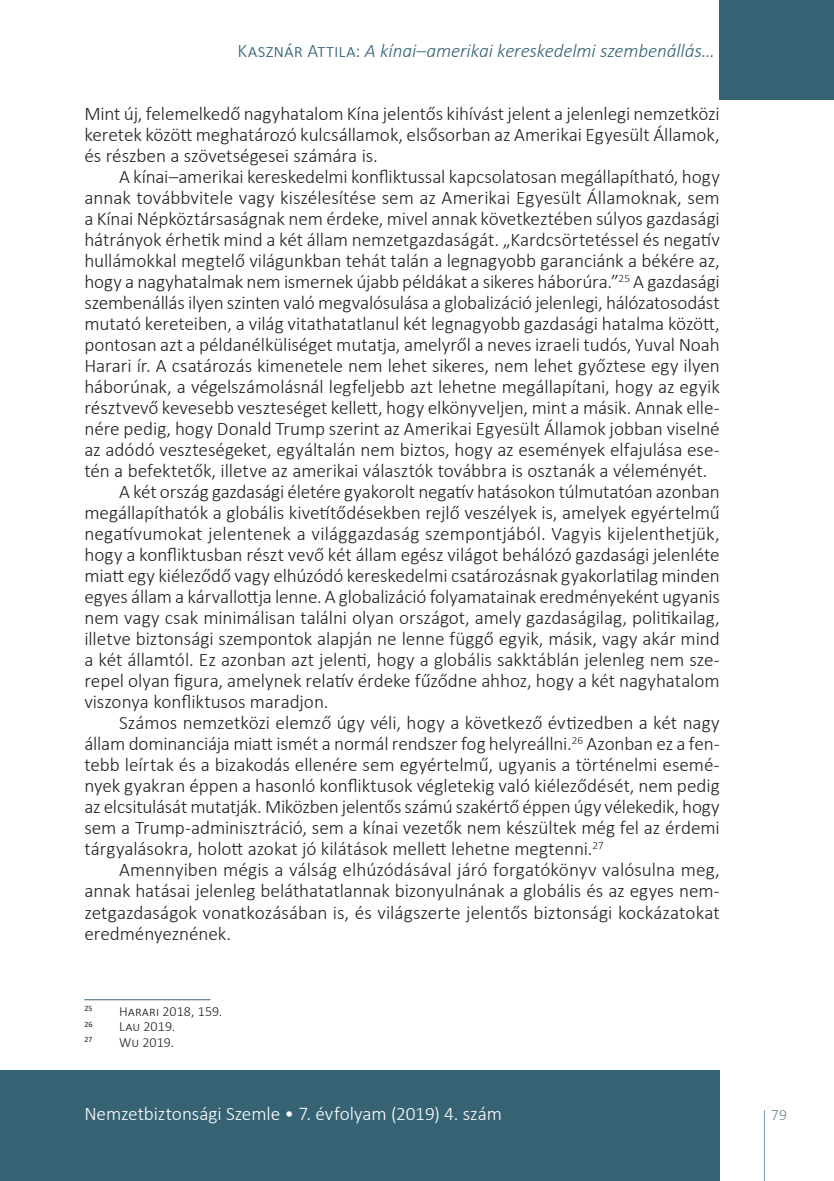
<style>
.page{position:relative;width:834px;height:1181px;background:#fff}
.page>*{position:absolute;margin:0;border:0;box-sizing:border-box;transform-origin:0 0}
.Body{font:300 19.25px/21px "Calibri";letter-spacing:-.005em;color:#231f20;text-align:justify}
.Body___1st{font:300 19.25px/21px "Calibri";letter-spacing:-.005em;color:#231f20;text-align:justify}
.Running_header_left{font:italic 300 19.25px "Calibri";letter-spacing:-.005em;color:#366374}
.Running_header_left-2{font:300 19.25px "Calibri";letter-spacing:-.005em;color:#fff}
.Running_header_right{font:300 15.75px "Calibri";color:#6c8694}
.Footnote_text{font:300 14px "Calibri";letter-spacing:.005em;color:#231f20}
.Footnote_text-2{font:8.22px "Calibri";color:#231f20}
.s1{font-style:normal}
</style>
<div class="page">
<svg style="left:763px;top:1109px;width:2px;height:72px"></svg>
<div style="left:0;top:1070px;width:719px;height:111px;background:#366374"></div>
<div style="left:719px;top:0;width:114px;height:99px;background:#366374"></div>
<hr style="left:84px;top:999px;width:126px;height:1px;background:#366374">
<p class="Running_header_left" style="left:237px;top:39px;width:478px"><span class="s1">Kasznár Attila:</span> A kínai–amerikai kereskedelmi szembenállás…</p>
<p class="Body___1st" style="left:84px;top:103px;width:636px">Mint új, felemelkedő nagyhatalom Kína jelentős kihívást jelent a jelenlegi nemzetközi keretek között meghatározó kulcsállamok, elsősorban az Amerikai Egyesült Államok, és részben a szövetségesei számára is.</p>
<p class="Body" style="left:84px;top:166px;width:636px;text-indent:35px">A kínai–amerikai kereskedelmi konfliktussal kapcsolatosan megállapítható, hogy annak továbbvitele vagy kiszélesítése sem az Amerikai Egyesült Államoknak, sem a Kínai Népköztársaságnak nem érdeke, mivel annak következtében súlyos gazdasági hátrányok érhetik mind a két állam nemzetgazdaságát. „Kardcsörtetéssel és negatív hullámokkal megtelő világunkban tehát talán a legnagyobb garanciánk a békére az, hogy a nagyhatalmak nem ismernek újabb példákat a sikeres háborúra.”<sup>25</sup> A gazdasági szembenállás ilyen szinten való megvalósulása a globalizáció jelenlegi, hálózatosodást mutató kereteiben, a világ vitathatatlanul két legnagyobb gazdasági hatalma között, pontosan azt a példanélküliséget mutatja, amelyről a neves izraeli tudós, Yuval Noah Harari ír. A csatározás kimenetele nem lehet sikeres, nem lehet győztese egy ilyen háborúnak, a végelszámolásnál legfeljebb azt lehetne megállapítani, hogy az egyik résztvevő kevesebb veszteséget kellett, hogy elkönyveljen, mint a másik. Annak elle&shy;nére pedig, hogy Donald Trump szerint az Amerikai Egyesült Államok jobban viselné az adódó veszteségeket, egyáltalán nem biztos, hogy az események elfajulása ese&shy;tén a befektetők, illetve az amerikai választók továbbra is osztanák a véleményét.</p>
<p class="Body" style="left:84px;top:481px;width:637px;text-indent:35px">A két ország gazdasági életére gyakorolt negatív hatásokon túlmutatóan azonban megállapíthatók a globális kivetítődésekben rejlő veszélyek is, amelyek egyértelmű negatívumokat jelentenek a világgazdaság szempontjából. Vagyis kijelenthetjük, hogy a konfliktusban részt vevő két állam egész világot behálózó gazdasági jelenléte miatt egy kiéleződő vagy elhúzódó kereskedelmi csatározásnak gyakorlatilag minden egyes állam a kárvallottja lenne. A globalizáció folyamatainak eredményeként ugyanis nem vagy csak minimálisan találni olyan országot, amely gazdaságilag, politikailag, illetve biztonsági szempontok alapján ne lenne függő egyik, másik, vagy akár mind a két államtól. Ez azonban azt jelenti, hogy a globális sakktáblán jelenleg nem sze&shy;repel olyan figura, amelynek relatív érdeke fűződne ahhoz, hogy a két nagyhatalom viszonya konfliktusos maradjon.</p>
<p class="Body" style="left:84px;top:712px;width:636px;text-indent:35px">Számos nemzetközi elemző úgy véli, hogy a következő évtizedben a két nagy állam dominanciája miatt ismét a normál rendszer fog helyreállni.<sup>26</sup> Azonban ez a fen&shy;tebb leírtak és a bizakodás ellenére sem egyértelmű, ugyanis a történelmi esemé&shy;nyek gyakran éppen a hasonló konfliktusok végletekig való kiéleződését, nem pedig az elcsitulását mutatják. Miközben jelentős számú szakértő éppen úgy vélekedik, hogy sem a Trump-adminisztráció, sem a kínai vezetők nem készültek még fel az érdemi tárgyalásokra, holott azokat jó kilátások mellett lehetne megtenni.<sup>27</sup></p>
<p class="Body" style="left:84px;top:859px;width:636px;text-indent:35px">Amennyiben mégis a válság elhúzódásával járó forgatókönyv valósulna meg, annak hatásai jelenleg beláthatatlannak bizonyulnának a globális és az egyes nem&shy;zetgazdaságok vonatkozásában is, és világszerte jelentős biztonsági kockázatokat eredményeznének.</p>
<p class="Footnote_text-2" style="left:84px;top:1002px;width:10px">25</p>
<p class="Footnote_text" style="left:119px;top:1002px;width:105px">Harari 2018, 159.</p>
<p class="Footnote_text-2" style="left:84px;top:1018px;width:10px">26</p>
<p class="Footnote_text" style="left:119px;top:1018px;width:58px">Lau 2019.</p>
<p class="Footnote_text-2" style="left:84px;top:1034px;width:9px">27</p>
<p class="Footnote_text" style="left:119px;top:1033px;width:57px">Wu 2019.</p>
<p class="Running_header_left-2" style="left:84px;top:1102px;width:419px">Nemzetbiztonsági Szemle • 7. évfolyam (2019) 4. szám</p>
<p class="Running_header_right" style="left:770px;top:1105px;width:18px">79</p>
</div>
